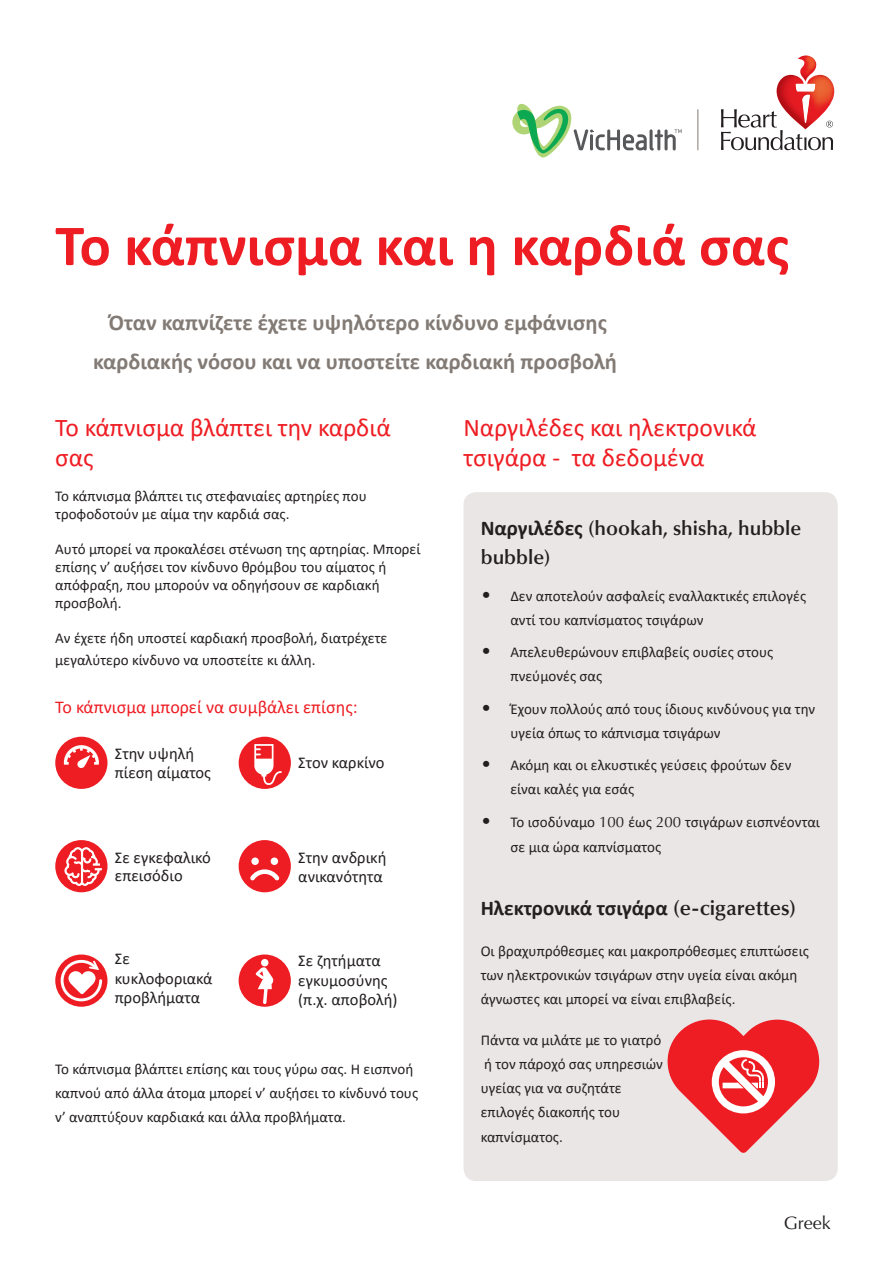
<style>
.page{position:relative;width:893px;height:1263px;background:#fff}
.page>*{position:absolute;margin:0;border:0;box-sizing:border-box;transform-origin:0 0}
.t1{font:700 58.5px "Calibri";color:#ee1d23}
.t2{font:25.5px/30px "Calibri";color:#ee1d23}
.t3{font:700 22.5px/39px "Calibri";color:#827a75;text-align:center}
.t4{font:700 21px "Calibri";color:#231f20}
.t5{font:600 20.25px/28.5px "Optima LT Std";color:#231f20}
.t6{font:18px "Calibri";color:#ee1d23}
.t7{font:18px "Optima LT Std";color:#231f20}
.t8{font:16.5px/19.5px "Calibri";color:#231f20}
.t9{font:15px/24px "Calibri";color:#231f20}
.s1{font-family:"Calibri";font-weight:700;font-size:21px}
.s2{font-family:"Optima LT Std";font-size:18px}
.s3{font-family:"Optima LT Std"}
.s4{font-family:"Optima LT Std";font-weight:600}
</style>
<div class="page">
<img style="left:778px;top:55px;width:57px;height:43px">
<svg style="left:721px;top:84px;width:112px;height:66px"></svg>
<svg style="left:512px;top:104px;width:170px;height:54px"></svg>
<hr style="left:697px;top:109px;width:1px;height:41px;background:#827a75">
<div style="left:239px;top:954px;width:52px;height:53px;background:#ee1d23;border-radius:50%"></div>
<img style="left:244px;top:959px;width:41px;height:44px">
<div style="left:55px;top:737px;width:52px;height:52px;background:#ee1d23;border-radius:50%"></div>
<div style="left:55px;top:840px;width:52px;height:52px;background:#ee1d23;border-radius:50%"></div>
<svg style="left:64px;top:745px;width:35px;height:23px"></svg>
<svg style="left:55px;top:954px;width:52px;height:53px"></svg>
<svg style="left:59px;top:958px;width:45px;height:45px"></svg>
<svg style="left:239px;top:840px;width:52px;height:52px"></svg>
<div style="left:239px;top:737px;width:52px;height:52px;background:#ee1d23;border-radius:50%"></div>
<img style="left:243px;top:741px;width:44px;height:44px">
<svg style="left:64px;top:847px;width:38px;height:39px"></svg>
<div style="left:463px;top:492px;width:375px;height:689px;background:#e9e6e5;border-radius:13px"></div>
<svg style="left:668px;top:1019px;width:151px;height:134px"></svg>
<h1 class="t1" style="left:55px;top:204px;width:735px">Το κάπνισμα και η καρδιά σας</h1>
<h3 class="t3" style="left:93px;top:302px;width:525px">Όταν καπνίζετε έχετε υψηλότερο κίνδυνο εμφάνισης καρδιακής νόσου και να υποστείτε καρδιακή προσβολή</h3>
<h2 class="t2" style="left:55px;top:412px;width:337px">Το κάπνισμα βλάπτει την καρδιά σας</h2>
<p class="t9" style="left:55px;top:486px;width:313px;line-height:18px">Το κάπνισμα βλάπτει τις στεφανιαίες αρτηρίες που τροφοδοτούν με αίμα την καρδιά σας.</p>
<p class="t9" style="left:55px;top:539px;width:367px;line-height:18px">Αυτό μπορεί να προκαλέσει στένωση της αρτηρίας. Μπορεί επίσης ν’ αυξήσει τον κίνδυνο θρόμβου του αίματος ή απόφραξη, που μπορούν να οδηγήσουν σε καρδιακή προσβολή.</p>
<p class="t9" style="left:55px;top:626px;width:334px;line-height:22.5px">Αν έχετε ήδη υποστεί καρδιακή προσβολή, διατρέχετε μεγαλύτερο κίνδυνο να υποστείτε κι άλλη.</p>
<p class="t6" style="left:55px;top:695px;width:304px">Το κάπνισμα μπορεί να συμβάλει επίσης:</p>
<p class="t8" style="left:115px;top:743px;width:98px">Στην υψηλή πίεση αίματος</p>
<p class="t8" style="left:115px;top:848px;width:98px;line-height:18px">Σε εγκεφαλικό επεισόδιο</p>
<p class="t8" style="left:115px;top:948px;width:99px">Σε κυκλοφοριακά προβλήματα</p>
<p class="t8" style="left:298px;top:753px;width:88px">Στον καρκίνο</p>
<p class="t8" style="left:298px;top:847px;width:90px">Στην ανδρική ανικανότητα</p>
<p class="t8" style="left:298px;top:950px;width:101px">Σε ζητήματα εγκυμοσύνης (π.χ. αποβολή)</p>
<p class="t9" style="left:55px;top:1056px;width:364px">Το κάπνισμα βλάπτει επίσης και τους γύρω σας. Η εισπνοή καπνού από άλλα άτομα μπορεί ν’ αυξήσει το κίνδυνό τους ν’ αναπτύξουν καρδιακά και άλλα προβλήματα.</p>
<h2 class="t2" style="left:463px;top:412px;width:295px">Ναργιλέδες και ηλεκτρονικά τσιγάρα - τα δεδομένα</h2>
<h3 class="t5" style="left:481px;top:514px;width:322px"><span class="s1">Ναργιλέδες</span> (hookah, shisha, hubble bubble)</h3>
<p class="t9" style="left:510px;top:583px;width:297px;text-indent:-30px"><span class="s2">•</span> Δεν αποτελούν ασφαλείς εναλλακτικές επιλογές αντί του καπνίσματος τσιγάρων</p>
<p class="t9" style="left:510px;top:640px;width:264px;text-indent:-30px"><span class="s2">•</span> Απελευθερώνουν επιβλαβείς ουσίες στους πνεύμονές σας</p>
<p class="t9" style="left:510px;top:696px;width:306px;text-indent:-30px"><span class="s2">•</span> Έχουν πολλούς από τους ίδιους κινδύνους για την υγεία όπως το κάπνισμα τσιγάρων</p>
<p class="t9" style="left:510px;top:753px;width:283px;text-indent:-30px"><span class="s2">•</span> Ακόμη και οι ελκυστικές γεύσεις φρούτων δεν είναι καλές για εσάς</p>
<p class="t9" style="left:510px;top:808px;width:311px;line-height:25.5px;text-indent:-30px"><span class="s2">•</span> Το ισοδύναμο <span class="s3">100</span> έως <span class="s3">200</span> τσιγάρων εισπνέονται σε μια ώρα καπνίσματος</p>
<h3 class="t4" style="left:481px;top:893px;width:317px">Ηλεκτρονικά τσιγάρα <span class="s4">(e-cigarettes)</span></h3>
<p class="t9" style="left:481px;top:938px;width:330px">Οι βραχυπρόθεσμες και μακροπρόθεσμες επιπτώσεις των ηλεκτρονικών τσιγάρων στην υγεία είναι ακόμη άγνωστες και μπορεί να είναι επιβλαβείς.</p>
<p class="t9" style="left:481px;top:1027px;width:184px">Πάντα να μιλάτε με το γιατρό ή τον πάροχό σας υπηρεσιών υγείας για να συζητάτε επιλογές διακοπής του</p>
<p class="t9" style="left:481px;top:1125px;width:84px">καπνίσματος.</p>
<p class="t7" style="left:784px;top:1212px;width:48px">Greek</p>
</div>
